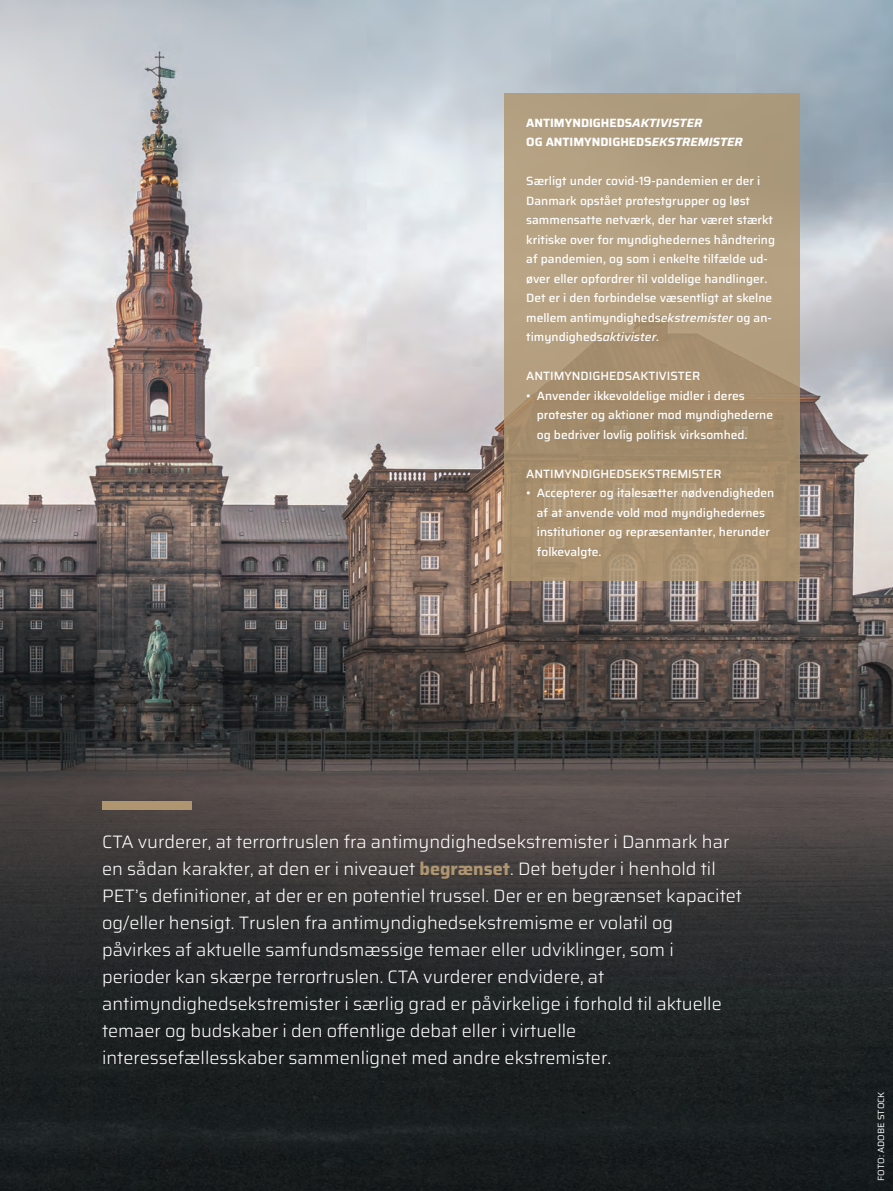
<style>
.page{position:relative;width:893px;height:1191px;background:#fff}
.page>*{position:absolute;margin:0;border:0;box-sizing:border-box;transform-origin:0 0}
.Underrubrik___Citat{font:300 18px/27px "Saira";color:#fff}
.Fakta___Brød{font:500 12px/19.5px "Saira";color:#fff}
.Fakta___Rubrik{font:700 12px/19.5px "Saira";color:#fff}
.Kreditering{font:9px "Saira";color:#fff}
.s1{font-style:italic}
.s2{font-weight:700;color:#af9670}
</style>
<div class="page">
<img style="left:0;top:0;width:893px;height:1191px">
<div style="left:504px;top:94px;width:295px;height:487px;background:linear-gradient(to bottom,#b4a285,#a68c6b)"></div>
<div style="left:102px;top:801px;width:89px;height:9px;background:#af9670"></div>
<p class="Fakta___Rubrik" style="left:526px;top:112px;width:218px">ANTIMYNDIGHEDS<span class="s1">AKTIVISTER<br></span>OG ANTIMYNDIGHEDS<span class="s1">EKSTREMISTER</span></p>
<p class="Fakta___Brød" style="left:526px;top:171px;width:250px">Særligt under covid-19-pandemien er der i Danmark opstået protestgrupper og løst sammensatte netværk, der har været stærkt kritiske over for myndighedernes håndtering af pandemien, og som i enkelte tilfælde ud&shy;øver eller opfordrer til voldelige handlinger.<br>Det er i den forbindelse væsentligt at skelne mellem antimyndigheds<span class="s1">ekstremister</span> og an&shy;timyndigheds<span class="s1">aktivister.</span></p>
<p class="Fakta___Brød" style="left:526px;top:366px;width:176px">ANTIMYNDIGHEDSAKTIVISTER</p>
<p class="Fakta___Brød" style="left:537px;top:385px;width:238px;text-indent:-11px">• Anvender ikkevoldelige midler i deres protester og aktioner mod myndighederne og bedriver lovlig politisk virksomhed.</p>
<p class="Fakta___Brød" style="left:526px;top:463px;width:197px">ANTIMYNDIGHEDSEKSTREMISTER</p>
<p class="Fakta___Brød" style="left:537px;top:483px;width:239px;text-indent:-11px">• Accepterer og italesætter nødvendigheden af at anvende vold mod myndighedernes institutioner og repræsentanter, herunder folkevalgte.</p>
<p class="Underrubrik___Citat" style="left:102px;top:827px;width:641px">CTA vurderer, at terrortruslen fra antimyndighedsekstremister i Danmark har en sådan karakter, at den er i niveauet <span class="s2">begrænset</span>. Det betyder i henhold til PET’s definitioner, at der er en potentiel trussel. Der er en begrænset kapacitet og/eller hensigt. Truslen fra antimyndighedsekstremisme er volatil og påvirkes af aktuelle samfundsmæssige temaer eller udviklinger, som i perioder kan skærpe terrortruslen. CTA vurderer endvidere, at antimyndighedsekstremister i særlig grad er påvirkelige i forhold til aktuelle temaer og budskaber i den offentlige debat eller i virtuelle interessefællesskaber sammenlignet med andre ekstremister.</p>
<p class="Kreditering" style="left:874px;top:1180px;width:90px;rotate:-90deg">FOTO: ADOBE STOCK</p>
</div>
